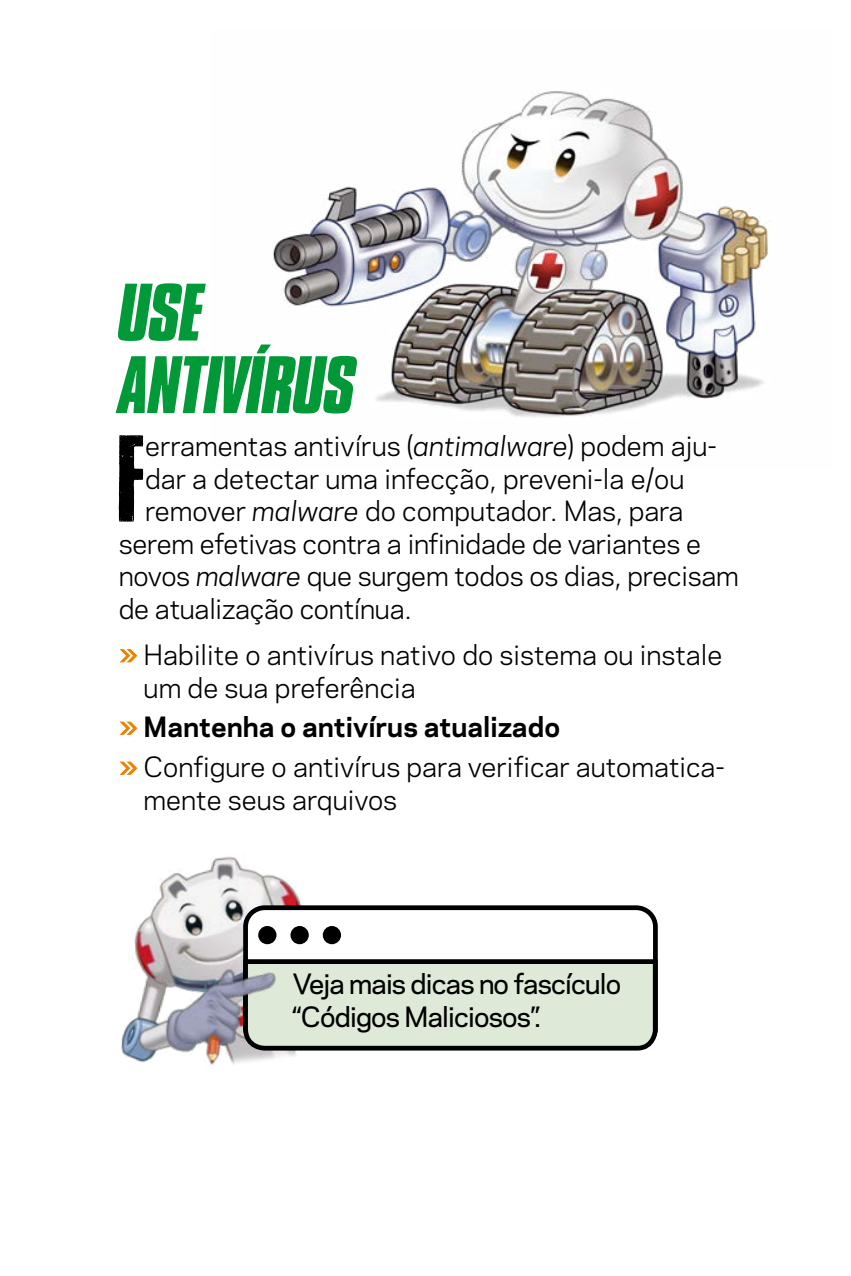
<style>
.page{position:relative;width:851px;height:1276px;background:#fff}
.page>*{position:absolute;margin:0;border:0;box-sizing:border-box;transform-origin:0 0}
.t1{font:103.25px "Cross Town";color:#000}
.t2{font:italic 700 70px/72.5px "Compacta BT";letter-spacing:-.02em;color:#029939}
.t3{font:26.25px/32.5px "Galaxie Polaris";color:#000}
.t4{font:500 26.25px/32.5px "Galaxie Polaris";letter-spacing:-.03em;color:#000}
.t5{font:700 26.25px "Galaxie Polaris";color:#000}
.s1{font-style:italic}
</style>
<div class="page">
<svg style="left:119px;top:649px;width:18px;height:13px"></svg>
<svg style="left:119px;top:721px;width:18px;height:14px"></svg>
<svg style="left:119px;top:761px;width:18px;height:14px"></svg>
<img style="left:273px;top:91px;width:495px;height:327px">
<div style="left:243px;top:905px;width:414px;height:144px;border:5px solid #000;border-radius:19px"></div>
<svg style="left:429px;top:957px;width:229px;height:94px;background:#c4cebe"></svg>
<img style="left:121px;top:856px;width:308px;height:211px">
<h2 class="t2" style="left:119px;top:277px;width:239px">USE<br>ANTIVÍRUS</h2>
<h1 class="t1" style="left:119px;top:434px;width:29px">F</h1>
<p class="t3" style="left:145px;top:428px;width:573px">erramentas antivírus (<span class="s1">antimalware</span>) podem aju-</p>
<p class="t3" style="left:145px;top:461px;width:540px">dar a detectar uma infecção, preveni-la e/ou</p>
<p class="t3" style="left:145px;top:493px;width:540px">remover <span class="s1">malware</span> do computador. Mas, para</p>
<p class="t3" style="left:119px;top:526px;width:584px">serem efetivas contra a infinidade de variantes e</p>
<p class="t3" style="left:119px;top:558px;width:621px">novos <span class="s1">malware</span> que surgem todos os dias, precisam</p>
<p class="t3" style="left:119px;top:591px;width:294px">de atualização contínua.</p>
<p class="t3" style="left:143px;top:637px;width:580px">Habilite o antivírus nativo do sistema ou instale um de sua preferência</p>
<p class="t5" style="left:143px;top:707px;width:418px">Mantenha o antivírus atualizado</p>
<p class="t3" style="left:143px;top:749px;width:582px">Configure o antivírus para verificar automatica&shy;mente seus arquivos</p>
<p class="t4" style="left:293px;top:966px;width:330px">Veja mais dicas no fascículo “Códigos Maliciosos”.</p>
</div>
